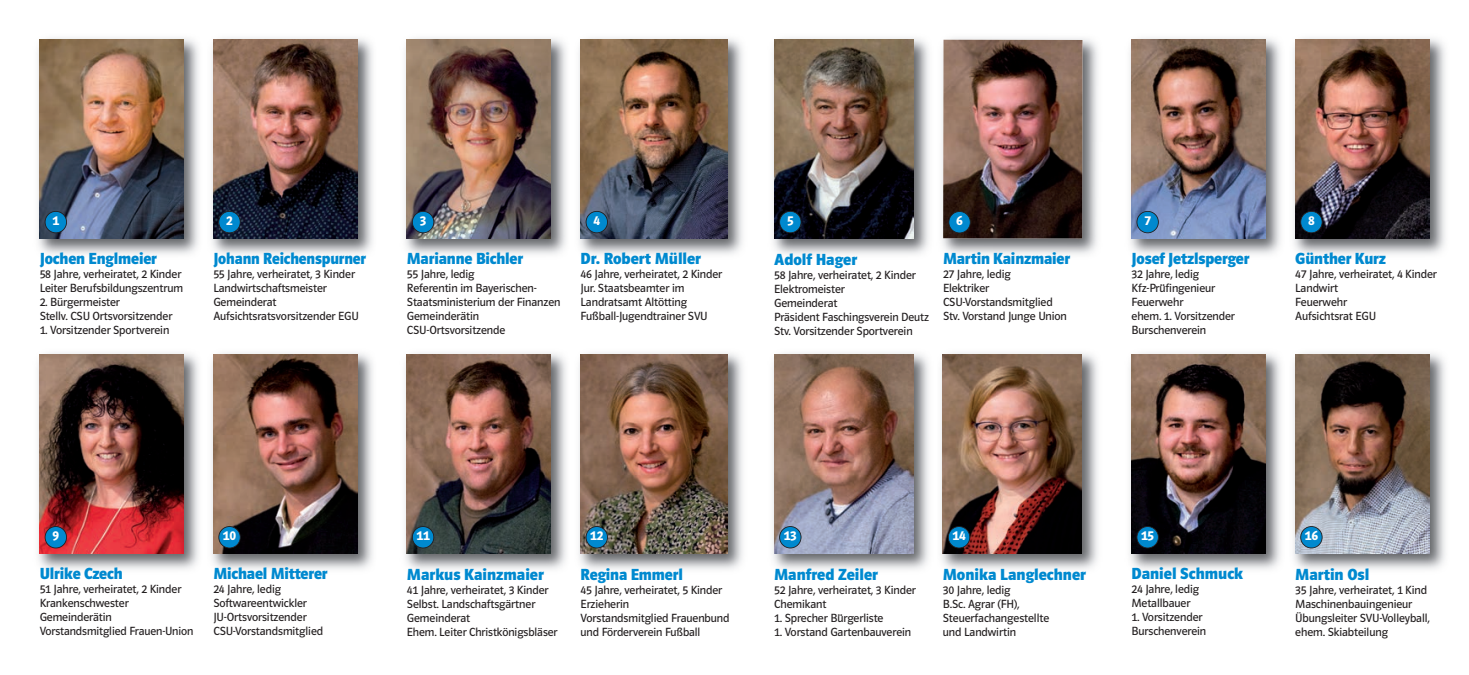
<style>
.page{position:relative;width:1469px;height:675px;background:#fff}
.page>*{position:absolute;margin:0;border:0;box-sizing:border-box;transform-origin:0 0}
.t1{font:700 16.62px "Polo 22";letter-spacing:-.01em;color:#0089cf}
.t2{font:700 16.62px "Polo 22";letter-spacing:-.01em;color:#0089cf;scale:.95 1}
.t3{font:600 14px "Polo 22";color:#fff}
.t4{font:12.25px/14px "Polo 22 Buch";letter-spacing:-.01em;color:#231f20}
.t5{font:italic 700 12.25px "Baskerville";color:#231f20}
</style>
<div class="page">
<img style="left:38px;top:38px;width:335px;height:217px">
<img style="left:40px;top:40px;width:144px;height:198px">
<img style="left:405px;top:38px;width:338px;height:217px">
<img style="left:407px;top:40px;width:144px;height:198px">
<img style="left:773px;top:38px;width:325px;height:217px">
<img style="left:774px;top:40px;width:139px;height:198px">
<img style="left:1130px;top:38px;width:315px;height:217px">
<img style="left:1131px;top:40px;width:134px;height:198px">
<img style="left:38px;top:353px;width:335px;height:217px">
<img style="left:40px;top:355px;width:144px;height:198px">
<img style="left:405px;top:353px;width:338px;height:217px">
<img style="left:407px;top:355px;width:144px;height:198px">
<img style="left:213px;top:40px;width:144px;height:198px">
<img style="left:935px;top:38px;width:1px;height:217px">
<img style="left:943px;top:40px;width:139px;height:198px">
<img style="left:1287px;top:38px;width:1px;height:217px">
<img style="left:1295px;top:40px;width:134px;height:198px">
<img style="left:213px;top:355px;width:144px;height:198px">
<div style="left:45px;top:211px;width:22px;height:22px;background:#0089cf;border-radius:50%"></div>
<div style="left:45px;top:211px;width:22px;height:22px;border:2px solid #231f20;border-radius:50%"></div>
<div style="left:412px;top:211px;width:22px;height:22px;background:#0089cf;border-radius:50%"></div>
<div style="left:412px;top:211px;width:22px;height:22px;border:2px solid #231f20;border-radius:50%"></div>
<svg style="left:779px;top:211px;width:22px;height:22px"></svg>
<div style="left:1136px;top:211px;width:22px;height:22px;background:#0089cf;border-radius:50%"></div>
<div style="left:1136px;top:211px;width:22px;height:22px;border:2px solid #231f20;border-radius:50%"></div>
<div style="left:412px;top:526px;width:22px;height:22px;background:#0089cf;border-radius:50%"></div>
<div style="left:412px;top:526px;width:22px;height:22px;border:2px solid #231f20;border-radius:50%"></div>
<div style="left:219px;top:211px;width:21px;height:22px;background:#0089cf;border-radius:50%"></div>
<div style="left:218px;top:211px;width:23px;height:22px;border:2px solid #231f20;border-radius:50%"></div>
<img style="left:573px;top:38px;width:1px;height:217px">
<img style="left:580px;top:40px;width:147px;height:198px">
<div style="left:586px;top:211px;width:21px;height:22px;background:#0089cf;border-radius:50%"></div>
<div style="left:585px;top:211px;width:23px;height:22px;border:2px solid #231f20;border-radius:50%"></div>
<div style="left:948px;top:211px;width:22px;height:22px;background:#0089cf;border-radius:50%"></div>
<div style="left:948px;top:211px;width:22px;height:22px;border:2px solid #231f20;border-radius:50%"></div>
<div style="left:1300px;top:211px;width:22px;height:22px;background:#0089cf;border-radius:50%"></div>
<div style="left:1300px;top:211px;width:22px;height:22px;border:2px solid #231f20;border-radius:50%"></div>
<div style="left:219px;top:526px;width:21px;height:22px;background:#0089cf;border-radius:50%"></div>
<div style="left:218px;top:526px;width:23px;height:22px;border:2px solid #231f20;border-radius:50%"></div>
<img style="left:573px;top:353px;width:1px;height:217px">
<img style="left:580px;top:355px;width:147px;height:198px">
<div style="left:586px;top:526px;width:21px;height:22px;background:#0089cf;border-radius:50%"></div>
<div style="left:585px;top:526px;width:23px;height:22px;border:2px solid #231f20;border-radius:50%"></div>
<img style="left:773px;top:353px;width:325px;height:217px">
<img style="left:774px;top:355px;width:139px;height:198px">
<img style="left:1130px;top:353px;width:315px;height:217px">
<img style="left:1131px;top:355px;width:134px;height:198px">
<img style="left:935px;top:353px;width:1px;height:217px">
<img style="left:943px;top:355px;width:138px;height:198px">
<img style="left:1287px;top:353px;width:1px;height:217px">
<img style="left:1295px;top:355px;width:134px;height:198px">
<div style="left:779px;top:526px;width:22px;height:22px;background:#0089cf;border-radius:50%"></div>
<div style="left:779px;top:526px;width:22px;height:22px;border:2px solid #231f20;border-radius:50%"></div>
<div style="left:1136px;top:526px;width:22px;height:22px;background:#0089cf;border-radius:50%"></div>
<div style="left:1136px;top:526px;width:22px;height:22px;border:2px solid #231f20;border-radius:50%"></div>
<div style="left:948px;top:526px;width:21px;height:22px;background:#0089cf;border-radius:50%"></div>
<div style="left:947px;top:526px;width:23px;height:22px;border:2px solid #231f20;border-radius:50%"></div>
<div style="left:1300px;top:526px;width:22px;height:22px;background:#0089cf;border-radius:50%"></div>
<div style="left:1300px;top:526px;width:22px;height:22px;border:2px solid #231f20;border-radius:50%"></div>
<div style="left:45px;top:526px;width:22px;height:22px;background:#0089cf;border-radius:50%"></div>
<div style="left:45px;top:526px;width:22px;height:22px;border:2px solid #231f20;border-radius:50%"></div>
<p class="t3" style="left:593px;top:215px;width:8px">4</p>
<p class="t3" style="left:956px;top:215px;width:8px">6</p>
<p class="t3" style="left:1308px;top:215px;width:8px">8</p>
<p class="t3" style="left:226px;top:215px;width:8px">2</p>
<p class="t3" style="left:53px;top:215px;width:8px">1</p>
<p class="t3" style="left:420px;top:215px;width:8px">3</p>
<p class="t3" style="left:787px;top:215px;width:8px">5</p>
<p class="t3" style="left:1144px;top:215px;width:8px">7</p>
<h1 class="t1" style="left:40px;top:252px;width:119px">Jochen Englmeier</h1>
<p class="t4" style="left:40px;top:268px;width:145px">58 Jahre, verheiratet, 2 Kinder<br>Leiter Berufsbildungszentrum</p>
<p class="t4" style="left:40px;top:296px;width:134px">2. Bürgermeister<br>Stellv. CSU Ortsvorsitzender</p>
<p class="t4" style="left:40px;top:324px;width:131px">1. Vorsitzender Sportverein</p>
<h1 class="t2" style="left:213px;top:252px;width:162px">Johann Reichenspurner</h1>
<p class="t4" style="left:213px;top:268px;width:147px">55 Jahre, verheiratet, 3 Kinder<br>Landwirtschaftsmeister<br>Gemeinderat<br>Aufsichtsratsvorsitzender EGU</p>
<h1 class="t1" style="left:407px;top:252px;width:118px">Marianne Bichler</h1>
<p class="t4" style="left:407px;top:268px;width:155px">55 Jahre, ledig<br>Referentin im Bayerischen-<br>Staatsministerium der Finanzen<br>Gemeinderätin<br>CSU-Ortsvorsitzende</p>
<h1 class="t1" style="left:580px;top:252px;width:122px">Dr. Robert Müller</h1>
<p class="t4" style="left:580px;top:268px;width:143px">46 Jahre, verheiratet, 2 Kinder<br>Jur. Staatsbeamter im<br>Landratsamt Altötting<br>Fußball-Jugendtrainer SVU</p>
<h1 class="t1" style="left:774px;top:253px;width:85px">Adolf Hager</h1>
<p class="t4" style="left:774px;top:269px;width:156px">58 Jahre, verheiratet, 2 Kinder<br>Elektromeister<br>Gemeinderat<br>Präsident Faschingsverein Deutz<br>Stv. Vorsitzender Sportverein</p>
<h1 class="t1" style="left:943px;top:253px;width:129px">Martin Kainzmaier</h1>
<p class="t4" style="left:943px;top:268px;width:125px">27 Jahre, ledig<br>Elektriker<br>CSU-Vorstandsmitglied<br>Stv. Vorstand Junge Union</p>
<h1 class="t1" style="left:1131px;top:252px;width:120px">Josef Jetzlsperger</h1>
<p class="t4" style="left:1131px;top:268px;width:85px">32 Jahre, ledig<br>Kfz-Prufingenieur</p>
<p class="t5" style="left:1165px;top:281px;width:7px">̈</p>
<p class="t4" style="left:1131px;top:296px;width:105px">Feuerwehr<br>ehem. 1. Vorsitzender<br>Burschenverein</p>
<h1 class="t1" style="left:1295px;top:252px;width:92px">Günther Kurz</h1>
<p class="t4" style="left:1295px;top:268px;width:143px">47 Jahre, verheiratet, 4 Kinder<br>Landwirt<br>Feuerwehr<br>Aufsichtsrat EGU</p>
<p class="t3" style="left:53px;top:530px;width:8px">9</p>
<p class="t3" style="left:783px;top:530px;width:15px">13</p>
<p class="t3" style="left:952px;top:530px;width:15px">14</p>
<p class="t3" style="left:1141px;top:530px;width:15px">15</p>
<p class="t3" style="left:1304px;top:530px;width:15px">16</p>
<p class="t3" style="left:223px;top:530px;width:15px">10</p>
<p class="t3" style="left:590px;top:530px;width:15px">12</p>
<p class="t3" style="left:416px;top:530px;width:15px">11</p>
<h1 class="t1" style="left:40px;top:567px;width:85px">Ulrike Czech</h1>
<p class="t4" style="left:40px;top:583px;width:155px">51 Jahre, verheiratet, 2 Kinder<br>Krankenschwester<br>Gemeinderätin<br>Vorstandsmitglied Frauen-Union</p>
<h1 class="t1" style="left:213px;top:567px;width:116px">Michael Mitterer</h1>
<p class="t4" style="left:213px;top:583px;width:111px">24 Jahre, ledig<br>Softwareentwickler<br>JU-Ortsvorsitzender<br>CSU-Vorstandsmitglied</p>
<h1 class="t1" style="left:407px;top:568px;width:139px">Markus Kainzmaier</h1>
<p class="t4" style="left:407px;top:584px;width:152px">41 Jahre, verheiratet, 3 Kinder<br>Selbst. Landschaftsgärtner<br>Gemeinderat<br>Ehem. Leiter Christkönigsbläser</p>
<h1 class="t1" style="left:580px;top:568px;width:104px">Regina Emmerl</h1>
<p class="t4" style="left:580px;top:584px;width:150px">45 Jahre, verheiratet, 5 Kinder<br>Erzieherin<br>Vorstandsmitglied Frauenbund und Förderverein Fußball</p>
<h1 class="t1" style="left:774px;top:568px;width:105px">Manfred Zeiler</h1>
<p class="t4" style="left:774px;top:584px;width:143px">52 Jahre, verheiratet, 3 Kinder<br>Chemikant</p>
<p class="t4" style="left:774px;top:612px;width:111px">1. Sprecher Burgerliste</p>
<p class="t5" style="left:843px;top:610px;width:7px">̈</p>
<p class="t4" style="left:774px;top:626px;width:139px">1. Vorstand Gartenbauverein</p>
<h1 class="t1" style="left:943px;top:568px;width:145px">Monika Langlechner</h1>
<p class="t4" style="left:943px;top:584px;width:108px">30 Jahre, ledig<br>B.Sc. Agrar (FH),<br>Steuerfachangestellte und Landwirtin</p>
<h1 class="t1" style="left:1131px;top:567px;width:113px">Daniel Schmuck</h1>
<p class="t4" style="left:1131px;top:583px;width:69px">24 Jahre, ledig<br>Metallbauer</p>
<p class="t4" style="left:1131px;top:611px;width:76px">1. Vorsitzender<br>Burschenverein</p>
<h1 class="t1" style="left:1295px;top:568px;width:76px">Martin Osl</h1>
<p class="t4" style="left:1295px;top:584px;width:136px">35 Jahre, verheiratet, 1 Kind<br>Maschinenbauingenieur<br>Übungsleiter SVU-Volleyball, ehem. Skiabteilung</p>
</div>
